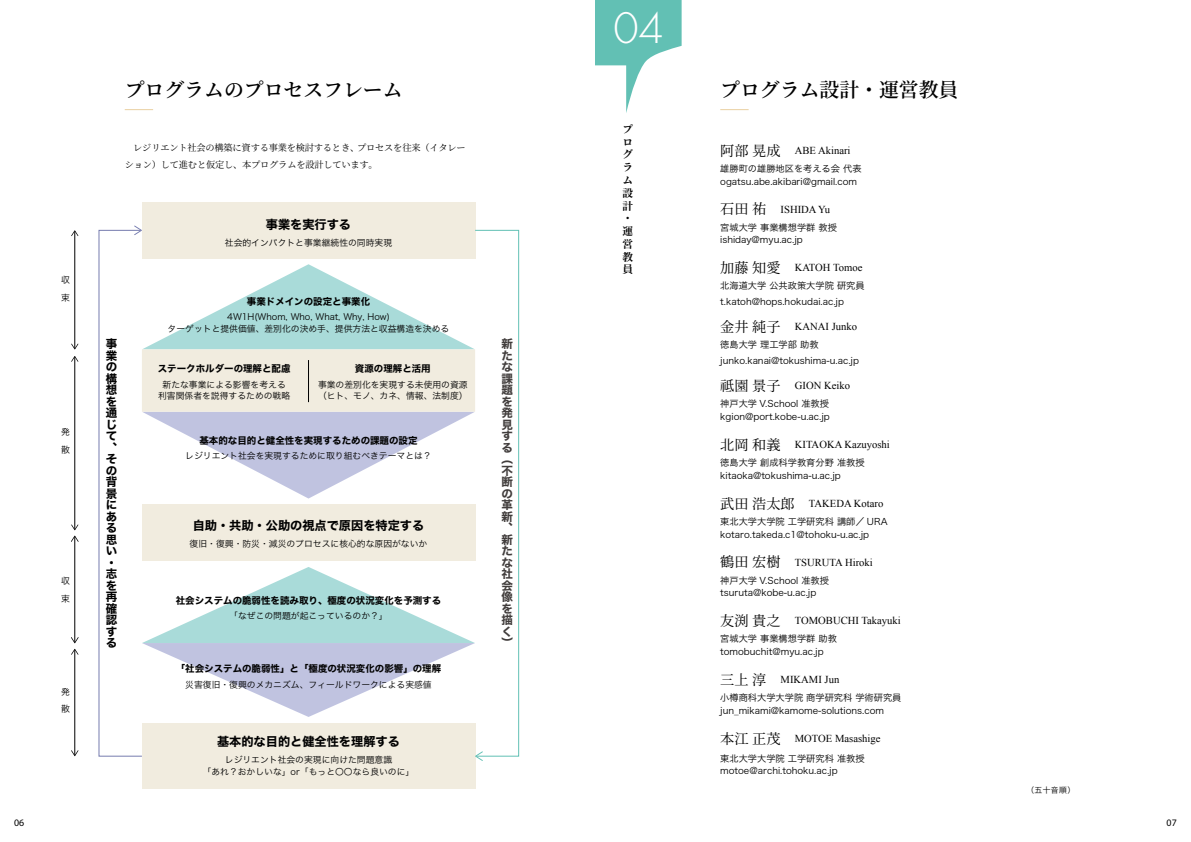
<style>
.page{position:relative;width:1191px;height:842px;background:#fff}
.page>*{position:absolute;margin:0;border:0;box-sizing:border-box;transform-origin:0 0}
.t1{font:300 46.1px "Futura PT";color:#fff}
.t2{font:600 19.8px "Source Han Serif";color:#000}
.t3{font:12.2px "Hira Kaku Std W7";color:#000}
.t4{font:11.5px/11.5px "Hira Kaku Std W7";color:#000}
.t5{font:11.5px/11.5px "Hira Kaku Std W7";color:#413d3c}
.t6{font:10.6px "Times New Roman";color:#000}
.t7{font:700 10.6px/12.8px "Source Han Serif";color:#000}
.t8{font:9.9px "Myriad Pro";color:#000}
.t9{font:9.5px "Hira Kaku Std W7";color:#000}
.t10{font:9.2px/12.8px "Hira Kaku Std W3";color:#000}
.t11{font:9.2px/17px "Source Han Serif";letter-spacing:-.02em;color:#000}
.t12{font:8.8px/11.5px "Hira Kaku Std W3";color:#000}
.t13{font:7.8px "Hira Kaku Std W3";color:#000}
.s1{font-family:"Source Han Serif";font-size:14.2px}
</style>
<div class="page">
<svg style="left:595px;top:0;width:86px;height:113px"></svg>
<div style="left:142px;top:202px;width:333px;height:57px;background:#f1ecdf"></div>
<div style="left:142px;top:724px;width:333px;height:65px;background:#f1ecdf"></div>
<hr style="left:74px;top:231px;width:1px;height:118px;background:#000">
<svg style="left:71px;top:230px;width:7px;height:6px"></svg>
<svg style="left:71px;top:344px;width:7px;height:5px"></svg>
<hr style="left:74px;top:357px;width:1px;height:172px;background:#000">
<svg style="left:71px;top:356px;width:7px;height:6px"></svg>
<svg style="left:71px;top:524px;width:7px;height:6px"></svg>
<hr style="left:74px;top:537px;width:1px;height:105px;background:#000">
<svg style="left:71px;top:536px;width:8px;height:6px"></svg>
<svg style="left:71px;top:637px;width:8px;height:6px"></svg>
<hr style="left:74px;top:650px;width:1px;height:105px;background:#000">
<svg style="left:71px;top:649px;width:7px;height:6px"></svg>
<svg style="left:71px;top:750px;width:7px;height:6px"></svg>
<svg style="left:98px;top:226px;width:421px;height:535px"></svg>
<hr style="left:308px;top:360px;width:1px;height:42px;background:#000">
<svg style="left:125px;top:109px;width:28px;height:1px"></svg>
<svg style="left:720px;top:109px;width:28px;height:1px"></svg>
<p class="t12" style="left:61px;top:271px;width:10px;line-height:17.6px">収束</p>
<p class="t12" style="left:61px;top:423px;width:10px;line-height:17.6px">発散</p>
<p class="t12" style="left:61px;top:572px;width:10px;line-height:17.6px">収束</p>
<p class="t12" style="left:61px;top:682px;width:10px;line-height:17.6px">発散</p>
<h2 class="t2" style="left:125px;top:78px;width:279px">プログラムのプロセスフレーム</h2>
<p class="t11" style="left:125px;top:140px;width:342px;text-indent:9px">レジリエント社会の構築に資する事業を検討するとき、プロセスを往来（イタレーション）して進むと仮定し、本プログラムを設計しています。</p>
<h3 class="t3" style="left:266px;top:215px;width:87px">事業を実行する</h3>
<p class="t12" style="left:225px;top:237px;width:169px">社会的インパクトと事業継続性の同時実現</p>
<p class="t9" style="left:247px;top:294px;width:125px">事業ドメインの設定と事業化</p>
<p class="t12" style="left:168px;top:311px;width:283px;text-align:center">4W1H(Whom, Who, What, Why, How)<br>ターゲットと提供価値、差別化の決め手、提供方法と収益構造を決める</p>
<p class="t4" style="left:106px;top:338px;width:13px">事業の構想を通じて、その背景にある思い・志を再確認する</p>
<p class="t5" style="left:501px;top:338px;width:13px">新たな課題を発見する（不断の革新、新たな社会像を描く）</p>
<p class="t9" style="left:158px;top:361px;width:134px">ステークホルダーの理解と配慮</p>
<p class="t9" style="left:355px;top:361px;width:77px">資源の理解と活用</p>
<p class="t12" style="left:158px;top:378px;width:134px;text-align:center">新たな事業による影響を考える利害関係者を説得するための戦略</p>
<p class="t12" style="left:318px;top:378px;width:151px">事業の差別化を実現する未使用の資源（ヒト、モノ、カネ、情報、法制度）</p>
<p class="t9" style="left:199px;top:433px;width:219px">基本的な目的と健全性を実現するための課題の設定</p>
<p class="t12" style="left:185px;top:450px;width:248px">レジリエント社会を実現するために取り組むべきテーマとは？</p>
<h3 class="t3" style="left:193px;top:516px;width:233px">自助・共助・公助の視点で原因を特定する</h3>
<p class="t12" style="left:190px;top:538px;width:239px">復旧・復興・防災・減災のプロセスに核心的な原因がないか</p>
<p class="t9" style="left:176px;top:592px;width:267px">社会システムの脆弱性を読み取り、極度の状況変化を予測する</p>
<p class="t12" style="left:229px;top:610px;width:160px">「なぜこの問題が起こっているのか？」</p>
<p class="t9" style="left:176px;top:661px;width:267px">「社会システムの脆弱性」と「極度の状況変化の影響」の理解</p>
<p class="t12" style="left:185px;top:679px;width:248px">災害復旧・復興のメカニズム、フィールドワークによる実感値</p>
<h3 class="t3" style="left:217px;top:732px;width:184px">基本的な目的と健全性を理解する</h3>
<p class="t12" style="left:203px;top:754px;width:213px;text-align:center">レジリエント社会の実現に向けた問題意識<br>「あれ？おかしいな」or「もっと〇〇なら良いのに」</p>
<h1 class="t1" style="left:613px;top:1px;width:52px">04</h1>
<p class="t7" style="left:622px;top:123px;width:12px">プログラム設計・運営教員</p>
<h2 class="t2" style="left:720px;top:78px;width:240px">プログラム設計・運営教員</h2>
<p class="t6" style="left:720px;top:143px;width:132px"><span class="s1">阿部 晃成　</span>ABE Akinari</p>
<p class="t10" style="left:720px;top:162px;width:143px">雄勝町の雄勝地区を考える会 代表ogatsu.abe.akibari@gmail.com</p>
<p class="t6" style="left:720px;top:202px;width:111px"><span class="s1">石田 祐　</span>ISHIDA Yu</p>
<p class="t10" style="left:720px;top:221px;width:118px">宮城大学 事業構想学群 教授ishiday@myu.ac.jp</p>
<p class="t6" style="left:720px;top:261px;width:144px"><span class="s1">加藤 知愛　</span>KATOH Tomoe</p>
<p class="t10" style="left:720px;top:278px;width:146px;line-height:15.2px">北海道大学 公共政策大学院 研究員t.katoh@hops.hokudai.ac.jp</p>
<p class="t6" style="left:720px;top:320px;width:138px"><span class="s1">金井 純子　</span>KANAI Junko</p>
<p class="t10" style="left:720px;top:337px;width:140px;line-height:15.2px">徳島大学 理工学部 助教junko.kanai@tokushima-u.ac.jp</p>
<p class="t6" style="left:720px;top:378px;width:131px"><span class="s1">祗園 景子　</span>GION Keiko</p>
<p class="t10" style="left:720px;top:397px;width:111px">神戸大学 V.School 准教授kgion@port.kobe-u.ac.jp</p>
<p class="t6" style="left:720px;top:437px;width:171px"><span class="s1">北岡 和義　</span>KITAOKA Kazuyoshi</p>
<p class="t10" style="left:720px;top:456px;width:146px">徳島大学 創成科学教育分野 准教授kitaoka@tokushima-u.ac.jp</p>
<p class="t6" style="left:720px;top:496px;width:165px"><span class="s1">武田 浩太郎　</span>TAKEDA Kotaro</p>
<p class="t10" style="left:720px;top:515px;width:169px">東北大学大学院 工学研究科 講師／ URA kotaro.takeda.c1@tohoku-u.ac.jp</p>
<p class="t6" style="left:720px;top:555px;width:154px"><span class="s1">鶴田 宏樹　</span>TSURUTA Hiroki</p>
<p class="t10" style="left:720px;top:574px;width:110px">神戸大学 V.School 准教授tsuruta@kobe-u.ac.jp</p>
<p class="t6" style="left:720px;top:614px;width:182px"><span class="s1">友渕 貴之　</span>TOMOBUCHI Takayuki</p>
<p class="t10" style="left:720px;top:632px;width:118px">宮城大学 事業構想学群 助教tomobuchit@myu.ac.jp</p>
<p class="t6" style="left:720px;top:672px;width:121px"><span class="s1">三上 淳　</span>MIKAMI Jun</p>
<p class="t10" style="left:720px;top:691px;width:183px">小樽商科大学大学院 商学研究科 学術研究員jun_mikami@kamome-solutions.com</p>
<p class="t6" style="left:720px;top:731px;width:162px"><span class="s1">本江 正茂　</span>MOTOE Masashige</p>
<p class="t10" style="left:720px;top:751px;width:146px">東北大学大学院 工学研究科 准教授motoe@archi.tohoku.ac.jp</p>
<p class="t13" style="left:1026px;top:784px;width:50px">（五十音順）</p>
<p class="t8" style="left:14px;top:817px;width:12px">06</p>
<p class="t8" style="left:1166px;top:817px;width:12px">07</p>
</div>
